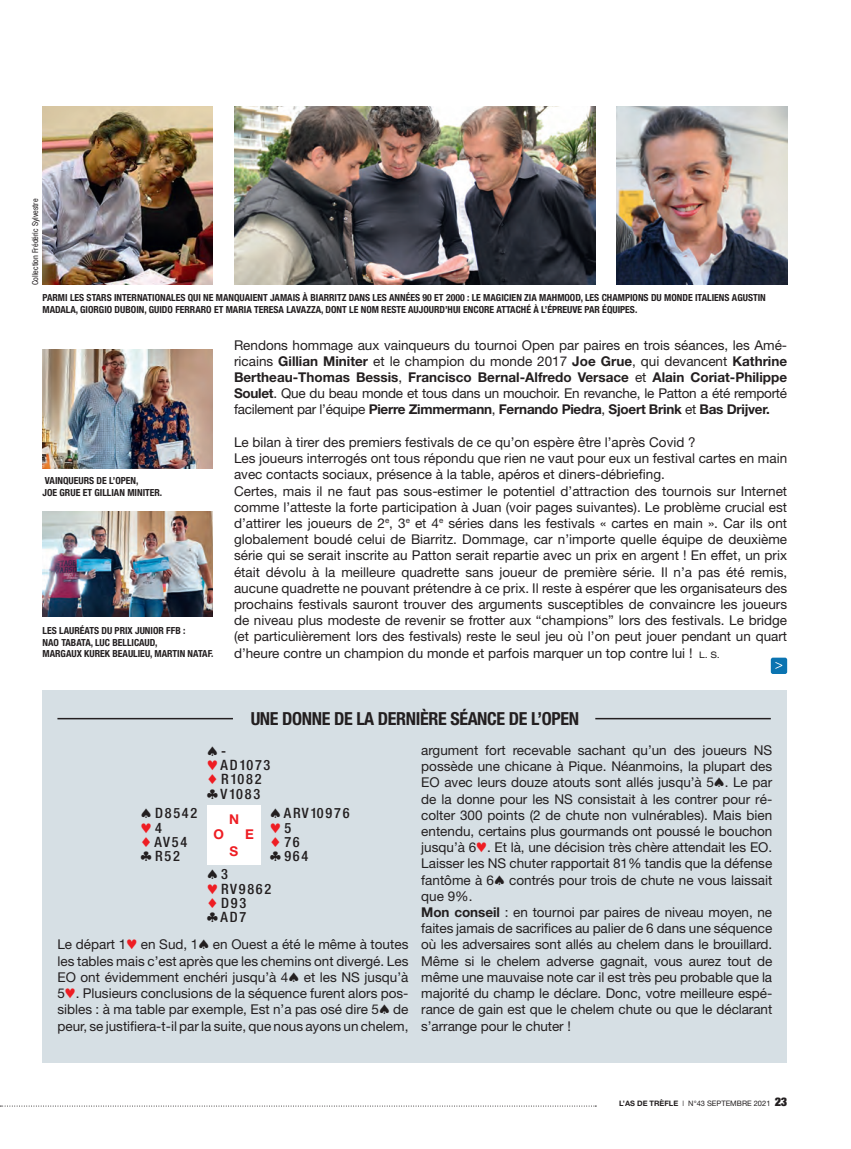
<style>
.page{position:relative;width:851px;height:1149px;background:#fff}
.page>*{position:absolute;margin:0;border:0;box-sizing:border-box;transform-origin:0 0}
.t1{font:700 condensed 18px "Helvetica Neue";letter-spacing:-.02em;color:#231f20}
.t2{font:500 condensed 14.25px/14.2px "Helvetica Neue";letter-spacing:.125em;color:#231f20}
.t3{font:13.5px/16.2px "Helvetica Neue";color:#231f20;text-align:justify}
.t4{font:700 13.5px "Helvetica Neue";color:#ee1d23}
.t5{font:700 condensed 9.75px/11.7px "Helvetica Neue";color:#231f20}
.t6{font:condensed 8.25px "Helvetica Neue";color:#231f20}
.t7{font:7.5px "Helvetica Neue";color:#231f20}
.s1{font-weight:700}
.s2{font-stretch:expanded;font-size:9px}
.s3{color:#ee1d23}
.s4{font-weight:300}
.s5{font-weight:900;font-stretch:expanded;font-size:12px}
</style>
<div class="page">
<svg style="left:0;top:1105px;width:596px;height:1px"></svg>
<img style="left:234px;top:106px;width:361px;height:178px">
<img style="left:43px;top:106px;width:170px;height:178px">
<img style="left:617px;top:106px;width:170px;height:178px">
<img style="left:43px;top:349px;width:170px;height:119px">
<img style="left:43px;top:511px;width:170px;height:105px">
<div style="left:43px;top:689px;width:744px;height:373px;background:#d6dfe4"></div>
<div style="left:207px;top:804px;width:54px;height:59px;background:#fff"></div>
<div style="left:770px;top:657px;width:17px;height:16px;background:#0b74b1;border-radius:2px"></div>
<svg style="left:775px;top:662px;width:7px;height:6px"></svg>
<hr style="left:57px;top:717px;width:176px;height:2px;background:#231f20">
<hr style="left:595px;top:717px;width:175px;height:2px;background:#231f20">
<p class="t6" style="left:31px;top:285px;width:88px;rotate:-90deg">Collection Frédéric Sylvestre</p>
<p class="t5" style="left:43px;top:292px;width:724px">PARMI LES STARS INTERNATIONALES QUI NE MANQUAIENT JAMAIS À BIARRITZ DANS LES ANNÉES 90 ET 2000 : LE MAGICIEN ZIA MAHMOOD, LES CHAMPIONS DU MONDE ITALIENS AGUSTIN<br>MADALA, GIORGIO DUBOIN, GUIDO FERRARO ET MARIA TERESA LAVAZZA, DONT LE NOM RESTE AUJOURD’HUI ENCORE ATTACHÉ À L’ÉPREUVE PAR ÉQUIPES.</p>
<p class="t5" style="left:43px;top:474px;width:121px">VAINQUEURS DE L’OPEN,<br>JOE GRUE ET GILLIAN MINITER.</p>
<p class="t5" style="left:43px;top:624px;width:172px">LES LAURÉATS DU PRIX JUNIOR FFB :<br>NAO TABATA, LUC BELLICAUD,<br>MARGAUX KUREK BEAULIEU, MARTIN NATAF.</p>
<p class="t3" style="left:234px;top:336px;width:554px">Rendons hommage aux vainqueurs du tournoi Open par paires en trois séances, les Amé&shy;ricains <span class="s1">Gillian Miniter</span> et le champion du monde 2017 <span class="s1">Joe Grue</span>, qui devancent <span class="s1">Kathrine Bertheau-Thomas Bessis</span>, <span class="s1">Francisco Bernal-Alfredo Versace</span> et <span class="s1">Alain Coriat-Philippe Soulet</span>. Que du beau monde et tous dans un mouchoir. En revanche, le Patton a été remporté facilement par l’équipe <span class="s1">Pierre Zimmermann</span>, <span class="s1">Fernando Piedra</span>, <span class="s1">Sjoert Brink</span> et <span class="s1">Bas Drijver.</span></p>
<p class="t3" style="left:234px;top:433px;width:554px;text-align:left">Le bilan à tirer des premiers festivals de ce qu’on espère être l’après Covid ?<br>Les joueurs interrogés ont tous répondu que rien ne vaut pour eux un festival cartes en main avec contacts sociaux, présence à la table, apéros et diners-débriefing.<br>Certes, mais il ne faut pas sous-estimer le potentiel d’attraction des tournois sur Internet comme l’atteste la forte participation à Juan (voir pages suivantes). Le problème crucial est d’attirer les joueurs de 2<sup>e</sup>, 3<sup>e</sup> et 4<sup>e</sup> séries dans les festivals « cartes en main ». Car ils ont globalement boudé celui de Biarritz. Dommage, car n’importe quelle équipe de deuxième série qui se serait inscrite au Patton serait repartie avec un prix en argent ! En effet, un prix était dévolu à la meilleure quadrette sans joueur de première série. Il n’a pas été remis, aucune quadrette ne pouvant prétendre à ce prix. Il reste à espérer que les organisateurs des prochains festivals sauront trouver des arguments susceptibles de convaincre les joueurs de niveau plus modeste de revenir se frotter aux “champions” lors des festivals. Le bridge (et particulièrement lors des festivals) reste le seul jeu où l’on peut jouer pendant un quart d’heure contre un champion du monde et parfois marquer un top contre lui ! <span class="s2">L. S.</span></p>
<h1 class="t1" style="left:250px;top:707px;width:330px">UNE DONNE DE LA DERNIÈRE SÉANCE DE L’OPEN</h1>
<p class="t2" style="left:207px;top:743px;width:65px">♠ - <span class="s3">♥</span>AD1073 <span class="s3">♦</span> R1082 ♣V1083</p>
<p class="t2" style="left:141px;top:805px;width:58px">♠ D8542 <span class="s3">♥</span> 4 <span class="s3">♦</span>AV54 ♣ R52</p>
<p class="t2" style="left:270px;top:805px;width:81px">♠ARV10976 <span class="s3">♥</span> 5<br><span class="s3">♦</span>76<br>♣ 964</p>
<p class="t4" style="left:229px;top:810px;width:12px">N</p>
<p class="t4" style="left:213px;top:826px;width:12px">O</p>
<p class="t4" style="left:245px;top:826px;width:10px">E</p>
<p class="t4" style="left:229px;top:842px;width:10px">S</p>
<p class="t2" style="left:207px;top:866px;width:66px">♠ 3<br><span class="s3">♥</span> RV9862 <span class="s3">♦</span> D93 ♣AD7</p>
<p class="t3" style="left:57px;top:936px;width:352px">Le départ 1<span class="s3">♥</span> en Sud, 1♠ en Ouest a été le même à toutes les tables mais c’est après que les chemins ont divergé. Les EO ont évidemment enchéri jusqu’à 4♠ et les NS jusqu’à 5<span class="s3">♥</span>. Plusieurs conclusions de la séquence furent alors pos&shy;sibles : à ma table par exemple, Est n’a pas osé dire 5♠ de peur, se justifiera-t-il par la suite, que nous ayons un chelem,</p>
<p class="t3" style="left:421px;top:741px;width:352px;text-align:left">argument fort recevable sachant qu’un des joueurs NS possède une chicane à Pique. Néanmoins, la plupart des EO avec leurs douze atouts sont allés jusqu’à 5♠. Le par de la donne pour les NS consistait à les contrer pour ré&shy;colter 300 points (2 de chute non vulnérables). Mais bien entendu, certains plus gourmands ont poussé le bouchon jusqu’à 6<span class="s3">♥</span>. Et là, une décision très chère attendait les EO.<br>Laisser les NS chuter rapportait 81% tandis que la défense fantôme à 6♠ contrés pour trois de chute ne vous laissait que 9%.<br><span class="s1">Mon conseil</span> : en tournoi par paires de niveau moyen, ne faites jamais de sacrifices au palier de 6 dans une séquence où les adversaires sont allés au chelem dans le brouillard.<br>Même si le chelem adverse gagnait, vous aurez tout de même une mauvaise note car il est très peu probable que la majorité du champ le déclare. Donc, votre meilleure espé&shy;rance de gain est que le chelem chute ou que le déclarant s’arrange pour le chuter !</p>
<p class="t7" style="left:619px;top:1098px;width:170px"><span class="s1">L’AS DE TRÈFLE</span> <span class="s4">I</span> N°43 SEPTEMBRE 2021 <span class="s5">23</span></p>
</div>
